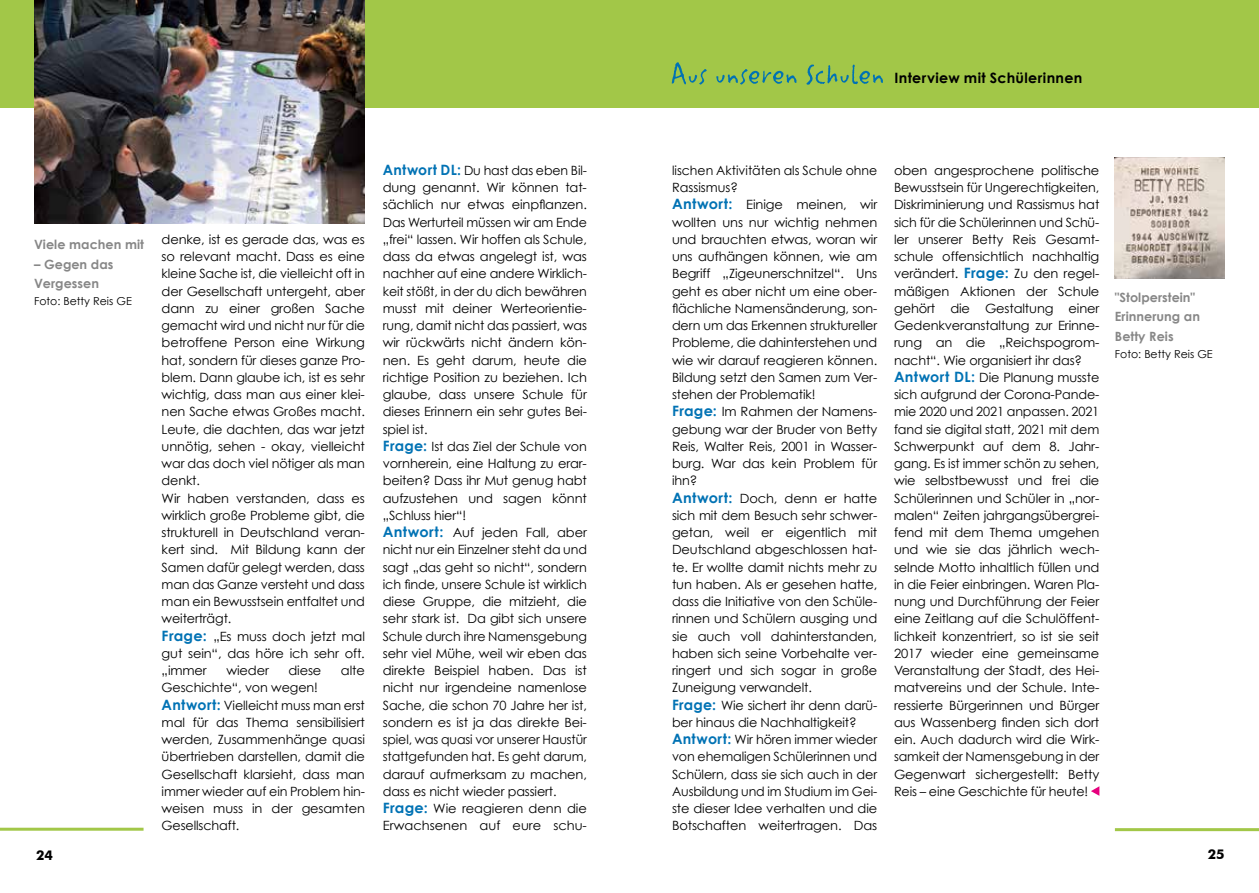
<style>
.page{position:relative;width:1259px;height:893px;background:#fff}
.page>*{position:absolute;margin:0;border:0;box-sizing:border-box;transform-origin:0 0}
.t1{font:700 14.25px "Century Gothic";letter-spacing:.025em;color:#000}
.t2{font:700 13.5px "Futura BT";color:#000}
.t3{font:12.75px/17.2px "Century Gothic";letter-spacing:-.01em;color:#000}
.t4{font:700 12.75px/19.5px "Century Gothic";letter-spacing:.005em;color:#878787}
.t5{font:10.95px "Century Gothic";color:#000}
.s1{font-weight:700;font-size:14.25px;color:#0072b4}
</style>
<div class="page">
<div style="left:0;top:0;width:1259px;height:107px;background:#a2c748"></div>
<hr style="left:0;top:828px;width:144px;height:3px;background:#a2c748">
<hr style="left:1115px;top:828px;width:144px;height:3px;background:#a2c748">
<svg style="left:1091px;top:786px;width:8px;height:10px"></svg>
<svg style="left:671px;top:62px;width:212px;height:23px"></svg>
<img style="left:34px;top:0;width:331px;height:223px">
<img style="left:1115px;top:157px;width:109px;height:121px">
<p class="t1" style="left:894px;top:69px;width:189px">Interview mit Schülerinnen</p>
<p class="t4" style="left:34px;top:234px;width:111px">Viele machen mit</p>
<p class="t4" style="left:34px;top:254px;width:81px">– Gegen das<br>Vergessen</p>
<p class="t5" style="left:34px;top:294px;width:99px">Foto: Betty Reis GE</p>
<p class="t3" style="left:162px;top:230px;width:205px">denke, ist es gerade das, was es so relevant macht. Dass es eine kleine Sache ist, die vielleicht oft in der Gesellschaft untergeht, aber dann zu einer großen Sache gemacht wird und nicht nur für die betroffene Person eine Wirkung hat, sondern für dieses ganze Pro&shy;blem. Dann glaube ich, ist es sehr wichtig, dass man aus einer klei&shy;nen Sache etwas Großes macht.<br>Leute, die dachten, das war jetzt unnötig, sehen - okay, vielleicht war das doch viel nötiger als man denkt.<br>Wir haben verstanden, dass es wirklich große Probleme gibt, die strukturell in Deutschland veran&shy;kert sind. Mit Bildung kann der<br>Samen dafür gelegt werden, dass man das Ganze versteht und dass man ein Bewusstsein entfaltet und weiterträgt.<br><span class="s1">Frage:</span> „Es muss doch jetzt mal gut sein“, das höre ich sehr oft. „immer</p>
<p class="t3" style="left:226px;top:662px;width:44px">wieder</p>
<p class="t3" style="left:288px;top:662px;width:34px">diese</p>
<p class="t3" style="left:341px;top:662px;width:25px">alte</p>
<p class="t3" style="left:162px;top:679px;width:205px">Geschichte“, von wegen!<br><span class="s1">Antwort:</span> Vielleicht muss man erst mal für das Thema sensibilisiert werden, Zusammenhänge quasi übertrieben darstellen, damit die<br>Gesellschaft klarsieht, dass man immer wieder auf ein Problem hin&shy;weisen muss in der gesamten<br>Gesellschaft.</p>
<p class="t3" style="left:383px;top:161px;width:206px"><span class="s1">Antwort DL:</span> Du hast das eben Bil&shy;dung genannt. Wir können tat&shy;sächlich nur etwas einpflanzen.<br>Das Werturteil müssen wir am Ende „frei“ lassen. Wir hoffen als Schule, dass da etwas angelegt ist, was nachher auf eine andere Wirklich&shy;keit stößt, in der du dich bewähren musst mit deiner Werteorientie&shy;rung, damit nicht das passiert, was wir rückwärts nicht ändern kön&shy;nen. Es geht darum, heute die richtige Position zu beziehen. Ich glaube, dass unsere Schule für dieses Erinnern ein sehr gutes Bei&shy;spiel ist.<br><span class="s1">Frage:</span> Ist das Ziel der Schule von vornherein, eine Haltung zu erar&shy;beiten? Dass ihr Mut genug habt aufzustehen und sagen könnt „Schluss hier“!<br><span class="s1">Antwort:</span> Auf jeden Fall, aber nicht nur ein Einzelner steht da und sagt „das geht so nicht“, sondern ich finde, unsere Schule ist wirklich diese Gruppe, die mitzieht, die sehr stark ist. Da gibt sich unsere<br>Schule durch ihre Namensgebung sehr viel Mühe, weil wir eben das direkte Beispiel haben. Das ist nicht nur irgendeine namenlose<br>Sache, die schon 70 Jahre her ist, sondern es ist ja das direkte Bei&shy;spiel, was quasi vor unserer Haustür stattgefunden hat. Es geht darum, darauf aufmerksam zu machen, dass es nicht wieder passiert.<br><span class="s1">Frage:</span> Wie reagieren denn die<br>Erwachsenen auf eure schu-</p>
<p class="t3" style="left:672px;top:161px;width:207px">lischen Aktivitäten als Schule ohne<br>Rassismus?<br><span class="s1">Antwort:</span> Einige meinen, wir wollten uns nur wichtig nehmen und brauchten etwas, woran wir uns aufhängen können, wie am<br>Begriff „Zigeunerschnitzel“. Uns geht es aber nicht um eine ober&shy;flächliche Namensänderung, son&shy;dern um das Erkennen struktureller<br>Probleme, die dahinterstehen und wie wir darauf reagieren können.<br>Bildung setzt den Samen zum Ver&shy;stehen der Problematik!<br><span class="s1">Frage:</span> Im Rahmen der Namens&shy;gebung war der Bruder von Betty<br>Reis, Walter Reis, 2001 in Wasser&shy;burg. War das kein Problem für ihn?<br><span class="s1">Antwort:</span> Doch, denn er hatte sich mit dem Besuch sehr schwer&shy;getan, weil er eigentlich mit<br>Deutschland abgeschlossen hat&shy;te. Er wollte damit nichts mehr zu tun haben. Als er gesehen hatte, dass die Initiative von den Schüle&shy;rinnen und Schülern ausging und sie auch voll dahinterstanden, haben sich seine Vorbehalte ver&shy;ringert und sich sogar in große<br>Zuneigung verwandelt.<br><span class="s1">Frage:</span> Wie sichert ihr denn darü&shy;ber hinaus die Nachhaltigkeit?<br><span class="s1">Antwort:</span> Wir hören immer wieder von ehemaligen Schülerinnen und<br>Schülern, dass sie sich auch in der<br>Ausbildung und im Studium im Gei&shy;ste dieser Idee verhalten und die<br>Botschaften weitertragen. Das</p>
<p class="t3" style="left:894px;top:161px;width:207px">oben angesprochene politische<br>Bewusstsein für Ungerechtigkeiten,<br>Diskriminierung und Rassismus hat sich für die Schülerinnen und Schü&shy;ler unserer Betty Reis Gesamt&shy;schule offensichtlich nachhaltig verändert. <span class="s1">Frage:</span> Zu den regel&shy;mäßigen Aktionen der Schule gehört die Gestaltung einer<br>Gedenkveranstaltung zur Erinne&shy;rung an die „Reichspogrom&shy;nacht“. Wie organisiert ihr das?<br><span class="s1">Antwort DL:</span> Die Planung musste sich aufgrund der Corona-Pande&shy;mie 2020 und 2021 anpassen. 2021 fand sie digital statt, 2021 mit dem<br>Schwerpunkt auf dem 8. Jahr&shy;gang. Es ist immer schön zu sehen, wie selbstbewusst und frei die<br>Schülerinnen und Schüler in „nor&shy;malen“ Zeiten jahrgangsübergrei&shy;fend mit dem Thema umgehen und wie sie das jährlich wech&shy;selnde Motto inhaltlich füllen und in die Feier einbringen. Waren Pla&shy;nung und Durchführung der Feier eine Zeitlang auf die Schulöffent&shy;lichkeit konzentriert, so ist sie seit<br>2017 wieder eine gemeinsame<br>Veranstaltung der Stadt, des Hei&shy;matvereins und der Schule. Inte&shy;ressierte Bürgerinnen und Bürger aus Wassenberg finden sich dort ein. Auch dadurch wird die Wirk&shy;samkeit der Namensgebung in der<br>Gegenwart sichergestellt: Betty<br>Reis – eine Geschichte für heute!</p>
<p class="t4" style="left:1115px;top:287px;width:87px">"Stolperstein"<br>Erinnerung an<br>Betty Reis</p>
<p class="t5" style="left:1115px;top:347px;width:99px">Foto: Betty Reis GE</p>
<p class="t2" style="left:36px;top:847px;width:18px">24</p>
<p class="t2" style="left:1207px;top:846px;width:18px">25</p>
</div>
